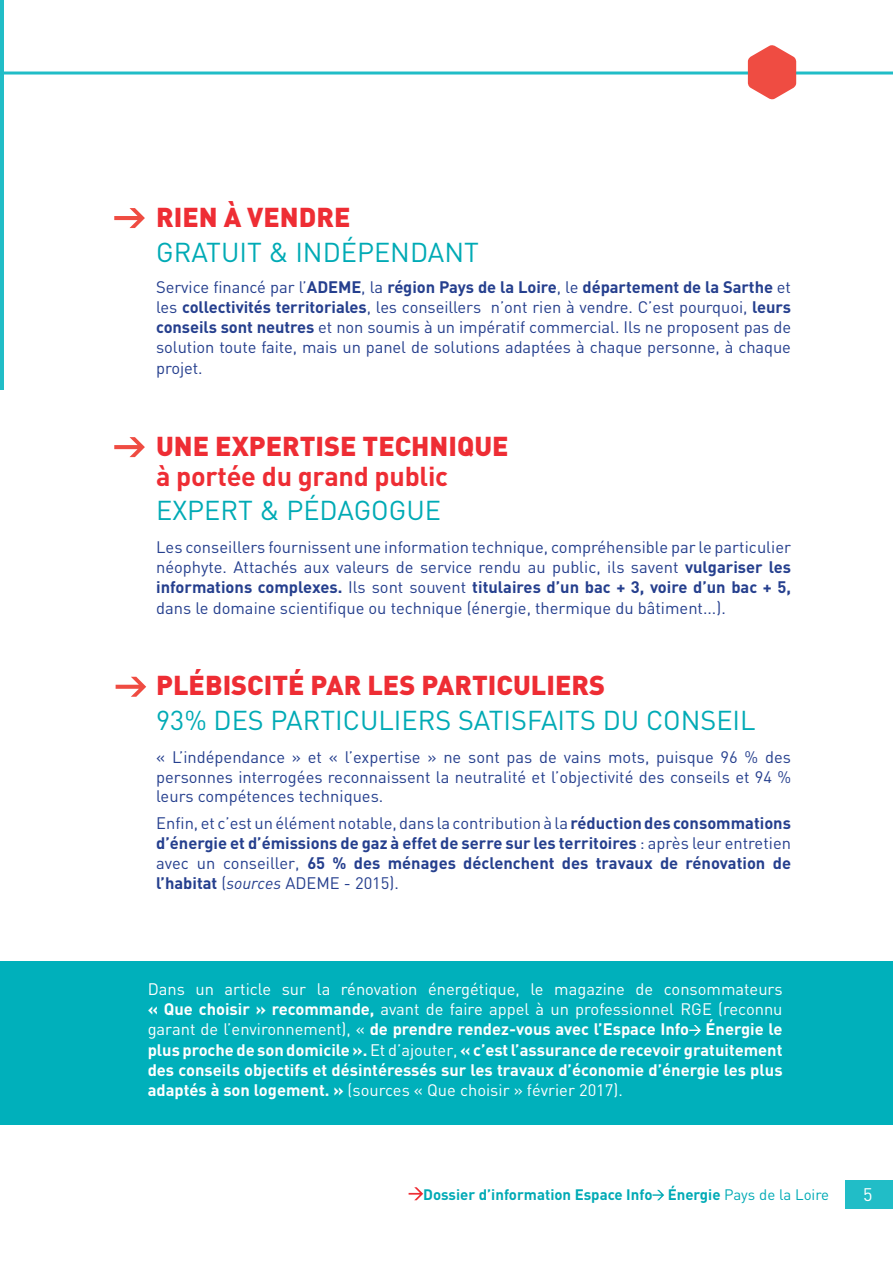
<style>
.page{position:relative;width:893px;height:1263px;background:#fff}
.page>*{position:absolute;margin:0;border:0;box-sizing:border-box;transform-origin:0 0}
.t1{font:27px "DIN";color:#00aab5}
.t2{font:900 27px "DIN";color:#ee2d34}
.t3{font:700 27px "DIN";letter-spacing:-.01em;color:#ee2d34}
.t4{font:18px "DIN";color:#fff}
.t5{font:16.5px/19.8px "DIN";color:#253f8e;text-align:justify}
.t6{font:700 16.5px/20.2px "DIN";color:#fff;text-align:justify}
.t7{font:700 16.5px/19.8px "DIN";color:#253f8e;text-align:justify}
.t8{font:700 15px "DIN";color:#00aab5}
.s1{font-weight:700}
.s2{font-weight:400}
.s3{font-weight:400;font-style:italic}
</style>
<div class="page">
<hr style="left:0;top:0;width:3px;height:389px;background:#21bdc7">
<div style="left:0;top:961px;width:893px;height:163px;background:#00b0bb"></div>
<svg style="left:689px;top:1025px;width:12px;height:10px"></svg>
<svg style="left:114px;top:208px;width:31px;height:20px"></svg>
<svg style="left:114px;top:437px;width:31px;height:20px"></svg>
<svg style="left:116px;top:677px;width:30px;height:20px"></svg>
<hr style="left:1px;top:72px;width:892px;height:3px;background:#21bdc7">
<svg style="left:748px;top:45px;width:48px;height:55px"></svg>
<div style="left:845px;top:1180px;width:48px;height:28px;background:#21bdc7"></div>
<svg style="left:409px;top:1187px;width:14px;height:13px"></svg>
<svg style="left:652px;top:1190px;width:12px;height:10px"></svg>
<p class="t2" style="left:156px;top:200px;width:196px">RIEN À VENDRE</p>
<p class="t1" style="left:156px;top:235px;width:324px">GRATUIT &amp; INDÉPENDANT</p>
<p class="t5" style="left:156px;top:277px;width:636px">Service financé par l’<span class="s1">ADEME</span>, la <span class="s1">région Pays de la Loire</span>, le <span class="s1">département de la Sarthe</span> et les <span class="s1">collectivités territoriales</span>, les conseillers n’ont rien à vendre. C’est pourquoi, <span class="s1">leurs conseils sont neutres</span> et non soumis à un impératif commercial. Ils ne proposent pas de solution toute faite, mais un panel de solutions adaptées à chaque personne, à chaque</p>
<p class="t5" style="left:156px;top:358px;width:48px">projet.</p>
<p class="t2" style="left:156px;top:428px;width:354px">UNE EXPERTISE TECHNIQUE</p>
<p class="t3" style="left:156px;top:458px;width:293px">à portée du grand public</p>
<p class="t1" style="left:156px;top:493px;width:286px">EXPERT &amp; PÉDAGOGUE</p>
<p class="t5" style="left:156px;top:537px;width:636px">Les conseillers fournissent une information technique, compréhensible par le particulier néophyte. Attachés aux valeurs de service rendu au public, ils savent <span class="s1">vulgariser les informations complexes.</span> Ils sont souvent <span class="s1">titulaires d’un bac + 3, voire d’un bac + 5,</span></p>
<p class="t5" style="left:156px;top:598px;width:571px">dans le domaine scientifique ou technique (énergie, thermique du bâtiment...).</p>
<p class="t2" style="left:156px;top:667px;width:450px">PLÉBISCITÉ PAR LES PARTICULIERS</p>
<p class="t1" style="left:156px;top:703px;width:601px">93% DES PARTICULIERS SATISFAITS DU CONSEIL</p>
<p class="t5" style="left:156px;top:746px;width:636px">« L’indépendance » et « l’expertise » ne sont pas de vains mots, puisque 96 % des personnes interrogées reconnaissent la neutralité et l’objectivité des conseils et 94 % leurs compétences techniques.</p>
<p class="t7" style="left:156px;top:813px;width:636px"><span class="s2">Enfin, et c’est un élément notable, dans la contribution à la</span> réduction des consommations d’énergie et d’émissions de gaz à effet de serre sur les territoires <span class="s2">: après leur entretien avec un conseiller,</span> 65 % des ménages déclenchent des travaux de rénovation de l’habitat <span class="s2">(</span><span class="s3">sources</span> <span class="s2">ADEME - 2015).</span></p>
<p class="t6" style="left:148px;top:978px;width:636px"><span class="s2">Dans un article sur la rénovation énergétique, le magazine de consommateurs </span>« Que choisir » recommande, <span class="s2">avant de faire appel à un professionnel RGE (reconnu garant de l’environnement), «</span> de prendre rendez-vous avec l’Espace Info Énergie le plus proche de son domicile ». <span class="s2">Et d’ajouter,</span> « c’est l’assurance de recevoir gratuitement des conseils objectifs et désintéressés sur les travaux d’économie d’énergie les plus adaptés à son logement. » <span class="s2">(sources « Que choisir » février 2017).</span></p>
<p class="t8" style="left:423px;top:1185px;width:407px">Dossier d’information Espace Info Énergie <span class="s2">Pays de la Loire</span></p>
<p class="t4" style="left:863px;top:1183px;width:11px">5</p>
</div>
